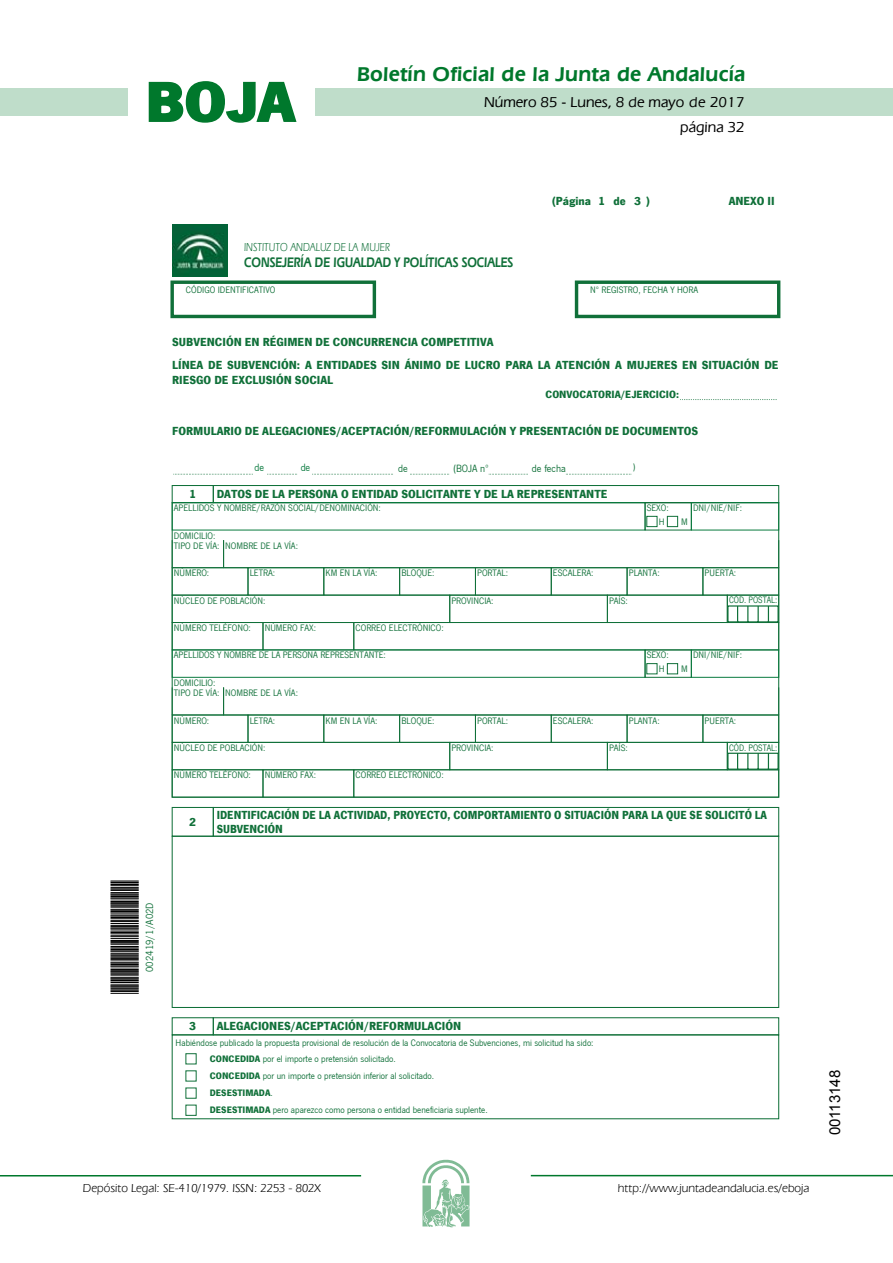
<style>
.page{position:relative;width:893px;height:1263px;background:#fff}
.page>*{position:absolute;margin:0;border:0;box-sizing:border-box;transform-origin:0 0}
.t1{font:700 57.75px "News Got T";color:#00782c;scale:1.14 1}
.t2{font:600 21px "Eras IT Cby BT";letter-spacing:.01em;color:#00782c}
.t3{font:500 15px/24.5px "Eras IT Cby BT";color:#000;text-align:right}
.t4{font:15px "Arial";color:#000}
.t5{font:600 14.55px "Eras IT Cby BT";color:#107039;scale:.8 1}
.t6{font:700 12.15px/22.8px "News Got T";color:#107039}
.t7{font:700 12.15px/14.5px "News Got T";color:#107039;scale:.95 1}
.t8{font:12.15px "Eras IT Cby BT";color:#107039;scale:.8 1}
.t9{font:12px "Eras IT Cby BT";color:#000}
.t10{font:10.8px "News Got T";color:#107039}
.t11{font:700 10.8px "News Got T";color:#107039}
.t12{font:10.8px "News Got T";color:#097a3e}
.t13{font:9.6px/17px "News Got T";color:#107039}
.t14{font:9.6px "News Got T";color:#107039;scale:.93 1}
.s1{font-weight:700}
</style>
<div class="page">
<div style="left:315px;top:88px;width:577px;height:28px;background:#bfddca"></div>
<div style="left:0;top:88px;width:128px;height:28px;background:#bfddca"></div>
<hr style="left:0;top:1175px;width:361px;height:2px;background:#00782c">
<svg style="left:422px;top:1159px;width:47px;height:68px"></svg>
<hr style="left:531px;top:1175px;width:361px;height:1px;background:#00782c">
<svg style="left:148px;top:81px;width:149px;height:42px"></svg>
<div style="left:170px;top:281px;width:206px;height:37px;border:3px solid #107039"></div>
<div style="left:575px;top:281px;width:205px;height:37px;border:3px solid #107039"></div>
<img style="left:172px;top:225px;width:55px;height:51px">
<svg style="left:680px;top:399px;width:97px;height:1px"></svg>
<svg style="left:174px;top:474px;width:79px;height:1px"></svg>
<svg style="left:267px;top:474px;width:30px;height:1px"></svg>
<svg style="left:312px;top:474px;width:81px;height:1px"></svg>
<svg style="left:410px;top:474px;width:40px;height:1px"></svg>
<svg style="left:489px;top:474px;width:39px;height:1px"></svg>
<svg style="left:566px;top:474px;width:65px;height:1px"></svg>
<div style="left:172px;top:485px;width:42px;height:18px;border:1px solid #107039"></div>
<div style="left:213px;top:485px;width:566px;height:18px;border:1px solid #107039"></div>
<div style="left:172px;top:502px;width:473px;height:28px;border:1px solid #097a3e"></div>
<div style="left:644px;top:502px;width:47px;height:28px;border:1px solid #107039"></div>
<div style="left:646px;top:516px;width:11px;height:11px;border:1px solid #107039"></div>
<div style="left:667px;top:516px;width:11px;height:11px;border:1px solid #107039"></div>
<div style="left:691px;top:502px;width:87px;height:28px;border:1px solid #097a3e"></div>
<hr style="left:172px;top:567px;width:52px;height:1px;background:#107039">
<svg style="left:172px;top:540px;width:1px;height:27px"></svg>
<hr style="left:223px;top:567px;width:555px;height:1px;background:#107039">
<svg style="left:778px;top:540px;width:1px;height:28px"></svg>
<svg style="left:223px;top:540px;width:1px;height:27px"></svg>
<div style="left:172px;top:595px;width:278px;height:28px;border:1px solid #107039"></div>
<div style="left:449px;top:595px;width:158px;height:28px;border:1px solid #107039"></div>
<div style="left:607px;top:595px;width:120px;height:28px;border:1px solid #107039"></div>
<div style="left:727px;top:595px;width:51px;height:28px;border:1px solid #107039"></div>
<div style="left:172px;top:622px;width:91px;height:28px;border:1px solid #107039"></div>
<div style="left:263px;top:622px;width:91px;height:28px;border:1px solid #107039"></div>
<div style="left:353px;top:622px;width:425px;height:28px;border:1px solid #107039"></div>
<div style="left:644px;top:650px;width:47px;height:28px;border:1px solid #107039"></div>
<div style="left:646px;top:663px;width:11px;height:11px;border:1px solid #107039"></div>
<div style="left:667px;top:663px;width:11px;height:11px;border:1px solid #107039"></div>
<svg style="left:172px;top:687px;width:1px;height:28px"></svg>
<svg style="left:223px;top:687px;width:1px;height:28px"></svg>
<div style="left:172px;top:715px;width:76px;height:28px;border:1px solid #107039"></div>
<div style="left:702px;top:715px;width:76px;height:28px;border:1px solid #107039"></div>
<div style="left:172px;top:742px;width:278px;height:28px;border:1px solid #107039"></div>
<div style="left:449px;top:742px;width:158px;height:28px;border:1px solid #107039"></div>
<div style="left:607px;top:742px;width:120px;height:28px;border:1px solid #107039"></div>
<div style="left:172px;top:807px;width:42px;height:30px;border:1px solid #107039"></div>
<div style="left:213px;top:807px;width:566px;height:30px;border:1px solid #107039"></div>
<svg style="left:171px;top:835px;width:608px;height:201px"></svg>
<div style="left:213px;top:1017px;width:566px;height:18px;border:1px solid #107039"></div>
<div style="left:172px;top:1034px;width:607px;height:85px;border:1px solid #107039"></div>
<div style="left:185px;top:1053px;width:11px;height:11px;border:1px solid #107039"></div>
<div style="left:185px;top:1105px;width:11px;height:11px;border:1px solid #107039"></div>
<svg style="left:110px;top:881px;width:29px;height:113px;background:#515151"></svg>
<svg style="left:726px;top:605px;width:53px;height:165px"></svg>
<h1 class="t1" style="left:145px;top:68px;width:133px">BOJA</h1>
<h2 class="t2" style="left:357px;top:62px;width:390px">Boletín Oficial de la Junta de Andalucía</h2>
<h3 class="t3" style="left:484px;top:90px;width:262px">Número 85 - Lunes, 8 de mayo de 2017 página 32</h3>
<p class="t6" style="left:552px;top:190px;width:41px">(Página</p>
<p class="t6" style="left:613px;top:190px;width:14px">de</p>
<p class="t6" style="left:634px;top:190px;width:18px">3 )</p>
<p class="t6" style="left:598px;top:190px;width:9px">1</p>
<p class="t6" style="left:728px;top:190px;width:47px">ANEXO II</p>
<p class="t8" style="left:244px;top:240px;width:184px">INSTITUTO ANDALUZ DE LA MUJER</p>
<h3 class="t5" style="left:244px;top:253px;width:338px">CONSEJERÍA DE IGUALDAD Y POLÍTICAS SOCIALES</h3>
<p class="t13" style="left:186px;top:281px;width:91px">CÓDIGO IDENTIFICATIVO</p>
<p class="t13" style="left:590px;top:281px;width:109px">Nº REGISTRO, FECHA Y HORA</p>
<p class="t6" style="left:172px;top:331px;width:608px">SUBVENCIÓN EN RÉGIMEN DE CONCURRENCIA COMPETITIVA<br>LÍNEA DE SUBVENCIÓN: A ENTIDADES SIN ÁNIMO DE LUCRO PARA LA ATENCIÓN A MUJERES EN SITUACIÓN DE</p>
<p class="t6" style="left:172px;top:368px;width:162px">RIESGO DE EXCLUSIÓN SOCIAL</p>
<p class="t11" style="left:545px;top:388px;width:135px">CONVOCATORIA/EJERCICIO:</p>
<p class="t6" style="left:172px;top:419px;width:527px">FORMULARIO DE ALEGACIONES/ACEPTACIÓN/REFORMULACIÓN Y PRESENTACIÓN DE DOCUMENTOS</p>
<p class="t12" style="left:254px;top:462px;width:11px">de</p>
<p class="t12" style="left:301px;top:462px;width:11px">de</p>
<p class="t10" style="left:398px;top:463px;width:11px">de</p>
<p class="t10" style="left:453px;top:463px;width:37px">(BOJA nº</p>
<p class="t10" style="left:532px;top:463px;width:35px">de fecha</p>
<p class="t13" style="left:633px;top:458px;width:4px">)</p>
<p class="t6" style="left:189px;top:482px;width:9px">1</p>
<p class="t6" style="left:217px;top:482px;width:392px">DATOS DE LA PERSONA O ENTIDAD SOLICITANTE Y DE LA REPRESENTANTE</p>
<p class="t13" style="left:174px;top:499px;width:208px">APELLIDOS Y NOMBRE/RAZÓN SOCIAL/DENOMINACIÓN:</p>
<p class="t13" style="left:658px;top:501px;width:11px;line-height:13.4px;text-indent:-12px">SEXO:<br>H</p>
<p class="t13" style="left:693px;top:499px;width:51px">DNI/NIE/NIF:</p>
<p class="t13" style="left:681px;top:513px;width:8px">M</p>
<p class="t13" style="left:174px;top:530px;width:126px;line-height:10.4px">DOMICILIO:<br>TIPO DE VÍA: NOMBRE DE LA VÍA:</p>
<p class="t13" style="left:174px;top:565px;width:37px">NÚMERO:</p>
<p class="t13" style="left:250px;top:565px;width:27px">LETRA:</p>
<p class="t13" style="left:325px;top:565px;width:53px">KM EN LA VÍA:</p>
<p class="t13" style="left:401px;top:565px;width:35px">BLOQUE:</p>
<p class="t13" style="left:477px;top:565px;width:33px">PORTAL:</p>
<p class="t13" style="left:553px;top:565px;width:42px">ESCALERA:</p>
<p class="t13" style="left:628px;top:565px;width:32px">PLANTA:</p>
<p class="t13" style="left:704px;top:565px;width:33px">PUERTA:</p>
<p class="t13" style="left:174px;top:592px;width:93px">NÚCLEO DE POBLACIÓN:</p>
<p class="t13" style="left:451px;top:592px;width:44px">PROVINCIA:</p>
<p class="t13" style="left:609px;top:592px;width:20px">PAÍS:</p>
<p class="t14" style="left:729px;top:595px;width:53px">CÓD. POSTAL:</p>
<p class="t13" style="left:174px;top:620px;width:79px">NÚMERO TELÉFONO:</p>
<p class="t13" style="left:265px;top:620px;width:53px">NÚMERO FAX:</p>
<p class="t13" style="left:355px;top:620px;width:90px">CORREO ELECTRÓNICO:</p>
<p class="t13" style="left:174px;top:647px;width:213px">APELLIDOS Y NOMBRE DE LA PERSONA REPRESENTANTE:</p>
<p class="t13" style="left:658px;top:649px;width:11px;line-height:13.4px;text-indent:-12px">SEXO:<br>H</p>
<p class="t13" style="left:693px;top:647px;width:51px">DNI/NIE/NIF:</p>
<p class="t13" style="left:681px;top:660px;width:8px">M</p>
<p class="t13" style="left:174px;top:678px;width:126px;line-height:10.4px">DOMICILIO:<br>TIPO DE VÍA: NOMBRE DE LA VÍA:</p>
<p class="t13" style="left:174px;top:712px;width:37px">NÚMERO:</p>
<p class="t13" style="left:250px;top:712px;width:27px">LETRA:</p>
<p class="t13" style="left:325px;top:712px;width:53px">KM EN LA VÍA:</p>
<p class="t13" style="left:401px;top:712px;width:35px">BLOQUE:</p>
<p class="t13" style="left:477px;top:712px;width:33px">PORTAL:</p>
<p class="t13" style="left:553px;top:712px;width:42px">ESCALERA:</p>
<p class="t13" style="left:628px;top:712px;width:32px">PLANTA:</p>
<p class="t13" style="left:704px;top:712px;width:33px">PUERTA:</p>
<p class="t13" style="left:174px;top:739px;width:93px">NÚCLEO DE POBLACIÓN:</p>
<p class="t13" style="left:451px;top:739px;width:44px">PROVINCIA:</p>
<p class="t13" style="left:609px;top:739px;width:20px">PAÍS:</p>
<p class="t14" style="left:729px;top:742px;width:53px">CÓD. POSTAL:</p>
<p class="t13" style="left:174px;top:767px;width:79px">NÚMERO TELÉFONO:</p>
<p class="t13" style="left:265px;top:767px;width:53px">NÚMERO FAX:</p>
<p class="t13" style="left:355px;top:767px;width:90px">CORREO ELECTRÓNICO:</p>
<p class="t6" style="left:189px;top:810px;width:9px">2</p>
<p class="t7" style="left:217px;top:807px;width:580px">IDENTIFICACIÓN DE LA ACTIVIDAD, PROYECTO, COMPORTAMIENTO O SITUACIÓN PARA LA QUE SE SOLICITÓ LA<br>SUBVENCIÓN</p>
<p class="t10" style="left:143px;top:972px;width:71px;rotate:-90deg">002419/1/A02D</p>
<p class="t6" style="left:189px;top:1015px;width:9px">3</p>
<p class="t6" style="left:217px;top:1015px;width:246px">ALEGACIONES/ACEPTACIÓN/REFORMULACIÓN</p>
<p class="t13" style="left:210px;top:1034px;width:385px;text-indent:-34px">Habiéndose publicado la propuesta provisional de resolución de la Convocatoria de Subvenciones, mi solicitud ha sido:<br><span class="s1">CONCEDIDA</span> por el importe o pretensión solicitado.<br><span class="s1">CONCEDIDA</span> por un importe o pretensión inferior al solicitado.<br><span class="s1">DESESTIMADA</span>.<br><span class="s1">DESESTIMADA</span> pero aparezco como persona o entidad beneficiaria suplente.</p>
<p class="t9" style="left:83px;top:1181px;width:239px">Depósito Legal: SE-410/1979. ISSN: 2253 - 802X</p>
<p class="t9" style="left:618px;top:1181px;width:193px">http://www.juntadeandalucia.es/eboja</p>
<h3 class="t4" style="left:825px;top:1135px;width:67px;rotate:-90deg">00113148</h3>
</div>
